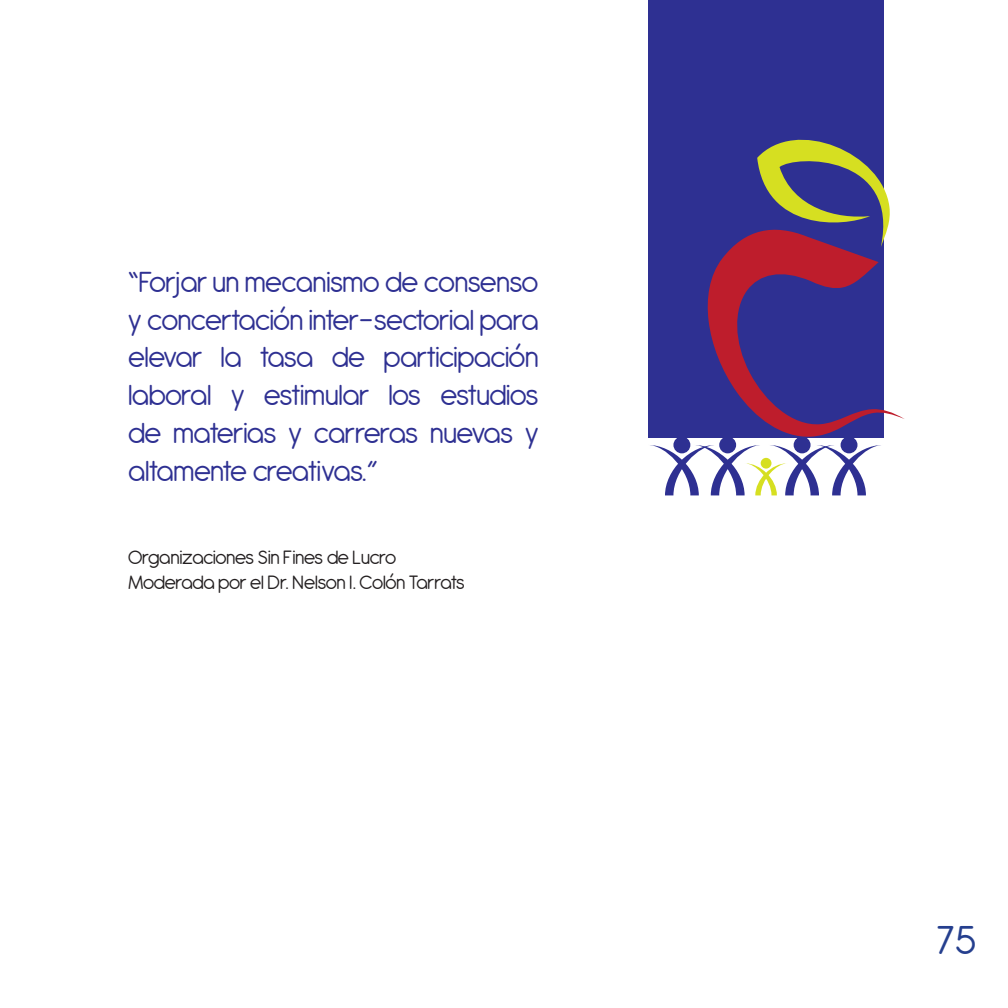
<style>
.page{position:relative;width:1008px;height:1008px;background:#fff}
.page>*{position:absolute;margin:0;border:0;box-sizing:border-box;transform-origin:0 0}
.t1{font:43.75px "Antipasto";color:#253f8e}
.t2{font:31.5px/37.8px "Antipasto";letter-spacing:-.04em;color:#2e3092;text-align:justify}
.t3{font:21px "Antipasto";letter-spacing:-.04em;color:#231f20}
</style>
<div class="page">
<div style="left:648px;top:0;width:236px;height:437px;background:#2e3092"></div>
<div style="left:719px;top:437px;width:17px;height:16px;background:#2e3092;border-radius:50%"></div>
<div style="left:673px;top:437px;width:17px;height:16px;background:#2e3092;border-radius:50%"></div>
<div style="left:841px;top:437px;width:16px;height:16px;background:#2e3092;border-radius:50%"></div>
<div style="left:794px;top:437px;width:17px;height:16px;background:#2e3092;border-radius:50%"></div>
<svg style="left:650px;top:445px;width:231px;height:50px"></svg>
<div style="left:761px;top:458px;width:10px;height:11px;background:#d6df21;border-radius:50%"></div>
<svg style="left:757px;top:139px;width:133px;height:84px"></svg>
<svg style="left:706px;top:223px;width:199px;height:215px"></svg>
<p class="t2" style="left:128px;top:264px;width:413px">“Forjar un mecanismo de consenso y concertación inter-sectorial para elevar la tasa de participación laboral y estimular los estudios de materias y carreras nuevas y altamente creativas.”</p>
<p class="t3" style="left:128px;top:545px;width:270px">Organizaciones Sin Fines de Lucro</p>
<p class="t3" style="left:128px;top:571px;width:339px">Moderada por el Dr. Nelson I. Colón Tarrats</p>
<h1 class="t1" style="left:936px;top:915px;width:42px">75</h1>
</div>
